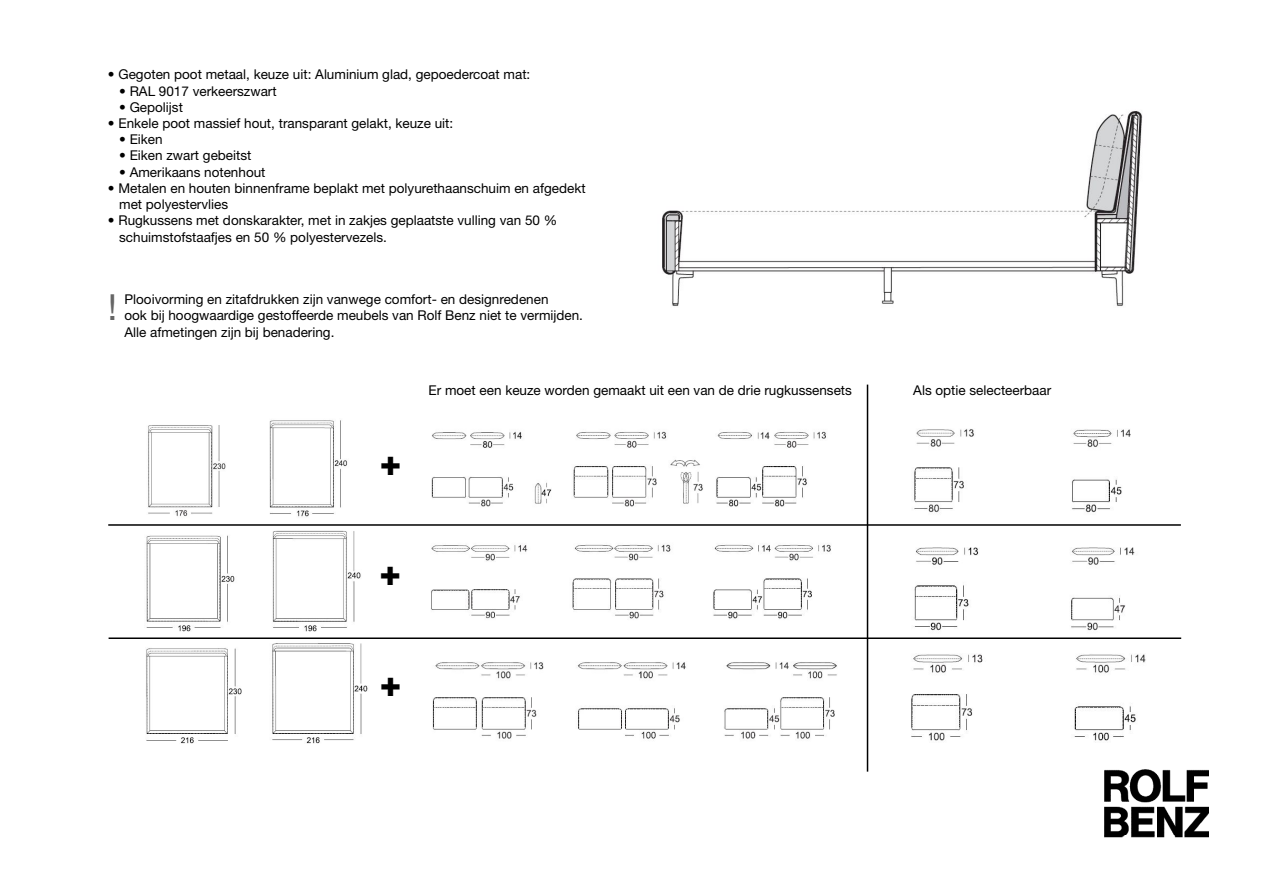
<style>
.page{position:relative;width:1263px;height:893px;background:#fff}
.page>*{position:absolute;margin:0;border:0;box-sizing:border-box;transform-origin:0 0}
.t1{font:800 36px "Helvetica Neue LT Pro";color:#000}
.t2{font:36px "Helvetica Neue LT Pro";color:#666}
.t3{font:13.5px "Helvetica Neue LT Pro";color:#000}
</style>
<div class="page">
<img style="left:662px;top:111px;width:481px;height:195px">
<img style="left:1104px;top:769px;width:105px;height:68px">
<img style="left:148px;top:420px;width:200px;height:97px">
<img style="left:431px;top:431px;width:395px;height:76px">
<img style="left:914px;top:429px;width:217px;height:84px">
<img style="left:146px;top:530px;width:215px;height:102px">
<img style="left:431px;top:544px;width:400px;height:75px">
<img style="left:914px;top:547px;width:221px;height:84px">
<img style="left:146px;top:643px;width:222px;height:101px">
<img style="left:432px;top:662px;width:405px;height:77px">
<img style="left:911px;top:654px;width:235px;height:87px">
<hr style="left:867px;top:385px;width:1px;height:387px;background:#000">
<hr style="left:108px;top:524px;width:1073px;height:2px;background:#000">
<hr style="left:109px;top:637px;width:1072px;height:2px;background:#000">
<p class="t3" style="left:108px;top:66px;width:424px">• Gegoten poot metaal, keuze uit: Aluminium glad, gepoedercoat mat:</p>
<p class="t3" style="left:119px;top:83px;width:159px">• RAL 9017 verkeerszwart</p>
<p class="t3" style="left:119px;top:99px;width:65px">• Gepolijst</p>
<p class="t3" style="left:108px;top:115px;width:347px">• Enkele poot massief hout, transparant gelakt, keuze uit:</p>
<p class="t3" style="left:119px;top:131px;width:45px">• Eiken</p>
<p class="t3" style="left:119px;top:147px;width:134px">• Eiken zwart gebeitst</p>
<p class="t3" style="left:119px;top:164px;width:148px">• Amerikaans notenhout</p>
<p class="t3" style="left:108px;top:180px;width:479px">• Metalen en houten binnenframe beplakt met polyurethaanschuim en afgedekt</p>
<p class="t3" style="left:119px;top:196px;width:111px">met polyestervlies</p>
<p class="t3" style="left:108px;top:212px;width:451px">• Rugkussens met donskarakter, met in zakjes geplaatste vulling van 50 %</p>
<p class="t3" style="left:119px;top:228px;width:269px">schuimstofstaafjes en 50 % polyestervezels.</p>
<p class="t2" style="left:108px;top:285px;width:11px">!</p>
<p class="t3" style="left:124px;top:291px;width:426px">Plooivorming en zitafdrukken zijn vanwege comfort- en designredenen</p>
<p class="t3" style="left:124px;top:307px;width:460px">ook bij hoogwaardige gestoffeerde meubels van Rolf Benz niet te vermijden.</p>
<p class="t3" style="left:124px;top:323px;width:212px">Alle afmetingen zijn bij benadering.</p>
<p class="t3" style="left:428px;top:382px;width:425px">Er moet een keuze worden gemaakt uit een van de drie rugkussensets</p>
<p class="t3" style="left:913px;top:382px;width:139px">Als optie selecteerbaar</p>
<p class="t1" style="left:380px;top:441px;width:23px">+</p>
<p class="t1" style="left:380px;top:551px;width:23px">+</p>
<p class="t1" style="left:380px;top:661px;width:23px">+</p>
</div>
